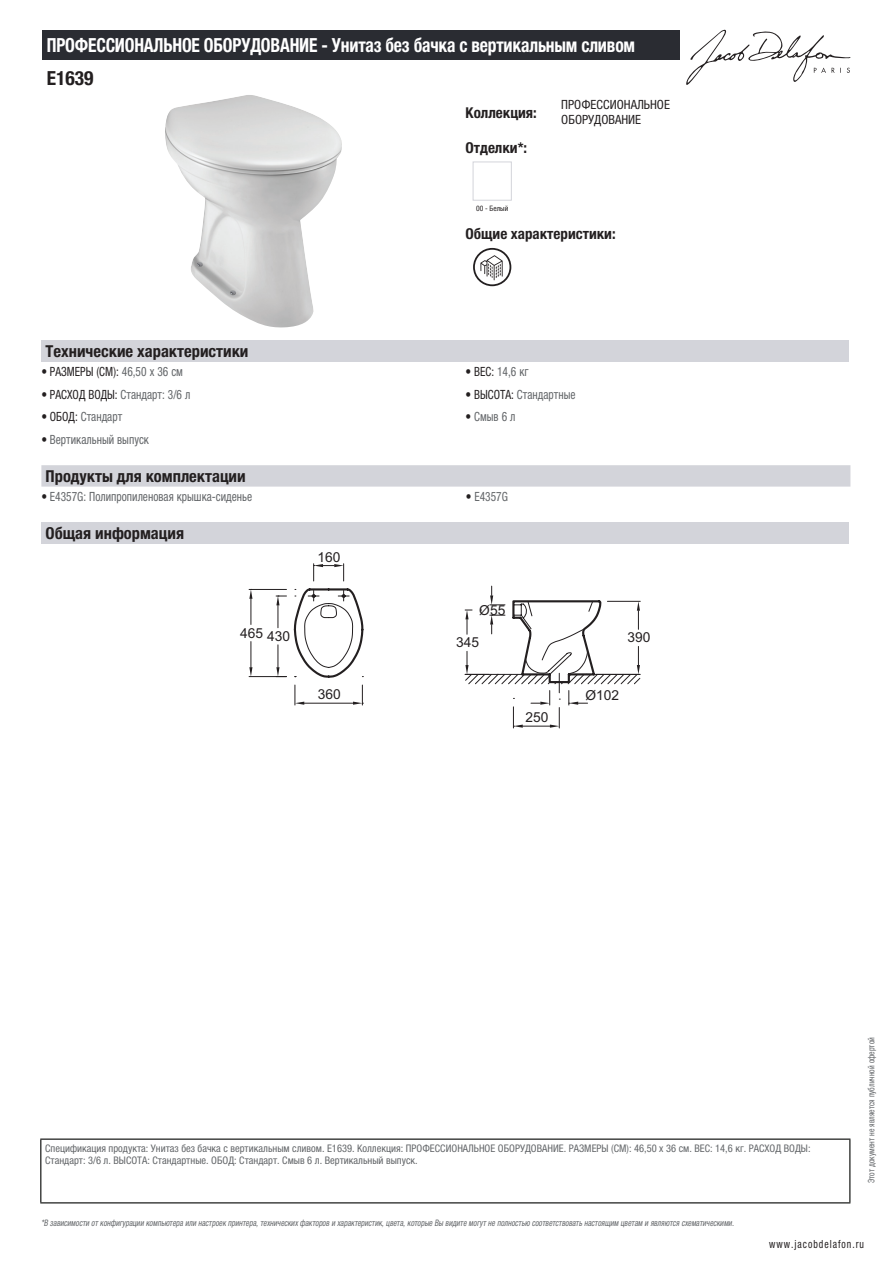
<style>
.page{position:relative;width:893px;height:1263px;background:#fff}
.page>*{position:absolute;margin:0;border:0;box-sizing:border-box;transform-origin:0 0}
.t1{font:700 condensed 19.5px "Helvetica Neue LTCYR";letter-spacing:-.01em;color:#fff;scale:.9 1}
.t2{font:700 condensed 19.5px "Helvetica Neue LTCYR";color:#231f20}
.t3{font:700 condensed 16.5px "Helvetica Neue LTCYR";color:#231f20}
.t4{font:700 condensed 15px "Helvetica Neue LTCYR";color:#231f20}
.t5{font:13.8px "Arial";color:#231f20}
.t6{font:condensed 12.75px "Helvetica Neue LTCYR";color:#626568;scale:.9 1}
.t7{font:condensed 12.75px/15.3px "Helvetica Neue LTCYR";color:#231f20}
.t8{font:condensed 12.75px "Helvetica Neue LTCYR";color:#231f20;scale:.9 1}
.t9{font:condensed 11.25px "Helvetica Neue LTCYR";letter-spacing:.1em;color:#231f20;scale:.87 1}
.t10{font:condensed 10.5px/12px "Helvetica Neue LTCYR";color:#626568}
.t11{font:italic condensed 9px "Helvetica Neue LTCYR";color:#626568;scale:.87 1}
.t12{font:condensed 9px "Helvetica Neue LTCYR";color:#626568;scale:.87 1}
.t13{font:condensed 7.5px "Helvetica Neue LTCYR";color:#231f20}
.s1{color:#626568}
.s2{color:#231f20}
</style>
<div class="page">
<svg style="left:686px;top:30px;width:164px;height:55px"></svg>
<img style="left:165px;top:95px;width:177px;height:233px">
<div style="left:473px;top:162px;width:39px;height:39px;border:1px solid #d3d4da"></div>
<svg style="left:473px;top:248px;width:38px;height:38px"></svg>
<div style="left:41px;top:340px;width:808px;height:22px;background:#d3d4da"></div>
<svg style="left:41px;top:465px;width:809px;height:22px;background:#d4d5da"></svg>
<div style="left:41px;top:522px;width:808px;height:21px;background:#d3d4da"></div>
<svg style="left:276px;top:645px;width:4px;height:31px"></svg>
<svg style="left:276px;top:595px;width:10px;height:33px"></svg>
<hr style="left:249px;top:676px;width:37px;height:1px;background:#231f20">
<hr style="left:249px;top:589px;width:37px;height:1px;background:#231f20">
<svg style="left:249px;top:641px;width:3px;height:36px"></svg>
<svg style="left:249px;top:590px;width:3px;height:34px"></svg>
<svg style="left:293px;top:564px;width:348px;height:164px"></svg>
<div style="left:43px;top:30px;width:637px;height:30px;background:#2a2c32"></div>
<hr style="left:40px;top:1138px;width:810px;height:2px;background:#040503">
<hr style="left:40px;top:1140px;width:1px;height:62px;background:#040503">
<hr style="left:849px;top:1140px;width:1px;height:62px;background:#040503">
<hr style="left:40px;top:1202px;width:810px;height:1px;background:#040503">
<h1 class="t1" style="left:47px;top:34px;width:655px">ПРОФЕССИОНАЛЬНОЕ ОБОРУДОВАНИЕ - Унитаз без бачка с вертикальным сливом</h1>
<h1 class="t2" style="left:47px;top:67px;width:48px">E1639</h1>
<h3 class="t4" style="left:466px;top:104px;width:73px">Коллекция:</h3>
<p class="t7" style="left:561px;top:97px;width:110px">ПРОФЕССИОНАЛЬНОЕ<br>ОБОРУДОВАНИЕ</p>
<h3 class="t4" style="left:466px;top:139px;width:63px">Отделки*:</h3>
<p class="t13" style="left:476px;top:204px;width:34px">00 - Белый</p>
<h3 class="t4" style="left:466px;top:226px;width:152px">Общие характеристики:</h3>
<h2 class="t3" style="left:46px;top:342px;width:204px">Технические характеристики</h2>
<p class="t8" style="left:41px;top:364px;width:159px">• РАЗМЕРЫ (СМ): <span class="s1">46,50 x 36 см</span></p>
<p class="t6" style="left:466px;top:364px;width:72px"><span class="s2">• ВЕС:</span> 14,6 кг</p>
<p class="t6" style="left:41px;top:387px;width:167px"><span class="s2">• РАСХОД ВОДЫ:</span> Стандарт: 3/6 л</p>
<p class="t6" style="left:466px;top:387px;width:124px"><span class="s2">• ВЫСОТА:</span> Стандартные</p>
<p class="t6" style="left:41px;top:410px;width:91px"><span class="s2">• ОБОД:</span> Стандарт</p>
<p class="t6" style="left:466px;top:410px;width:57px"><span class="s2">•</span> Смыв 6 л</p>
<p class="t6" style="left:41px;top:432px;width:121px"><span class="s2">•</span> Вертикальный выпуск</p>
<h2 class="t3" style="left:46px;top:467px;width:202px">Продукты для комплектации</h2>
<p class="t6" style="left:41px;top:489px;width:236px"><span class="s2">•</span> E4357G: Полипропиленовая крышка-сиденье</p>
<p class="t6" style="left:466px;top:489px;width:48px"><span class="s2">•</span> E4357G</p>
<h2 class="t3" style="left:46px;top:524px;width:140px">Общая информация</h2>
<h3 class="t5" style="left:240px;top:625px;width:52px">465 430</h3>
<h3 class="t5" style="left:317px;top:548px;width:24px">160</h3>
<h3 class="t5" style="left:318px;top:685px;width:24px">360</h3>
<h3 class="t5" style="left:479px;top:601px;width:28px">Ø55</h3>
<h3 class="t5" style="left:456px;top:633px;width:24px">345</h3>
<h3 class="t5" style="left:526px;top:708px;width:24px">250</h3>
<h3 class="t5" style="left:628px;top:629px;width:24px">390</h3>
<h3 class="t5" style="left:585px;top:686px;width:35px">Ø102</h3>
<p class="t10" style="left:45px;top:1142px;width:767px">Спецификация продукта: Унитаз без бачка с вертикальным сливом. E1639. Коллекция: ПРОФЕССИОНАЛЬНОЕ ОБОРУДОВАНИЕ. РАЗМЕРЫ (СМ): 46,50 x 36 см. ВЕС: 14,6 кг. РАСХОД ВОДЫ:<br>Стандарт: 3/6 л. ВЫСОТА: Стандартные. ОБОД: Стандарт. Смыв 6 л. Вертикальный выпуск.</p>
<p class="t11" style="left:41px;top:1218px;width:800px">*В зависимости отконфигурации компьютера или настроек принтера,техническихфакторов и характеристик,цвета,которые Вы видите могутне полностью соответствоватьнастоящим цветам и являются схематическими.</p>
<p class="t12" style="left:866px;top:1183px;width:169px;rotate:-90deg">Этот документ не является публичной офертой</p>
<p class="t9" style="left:769px;top:1237px;width:110px">www.jacobdelafon.ru</p>
</div>
